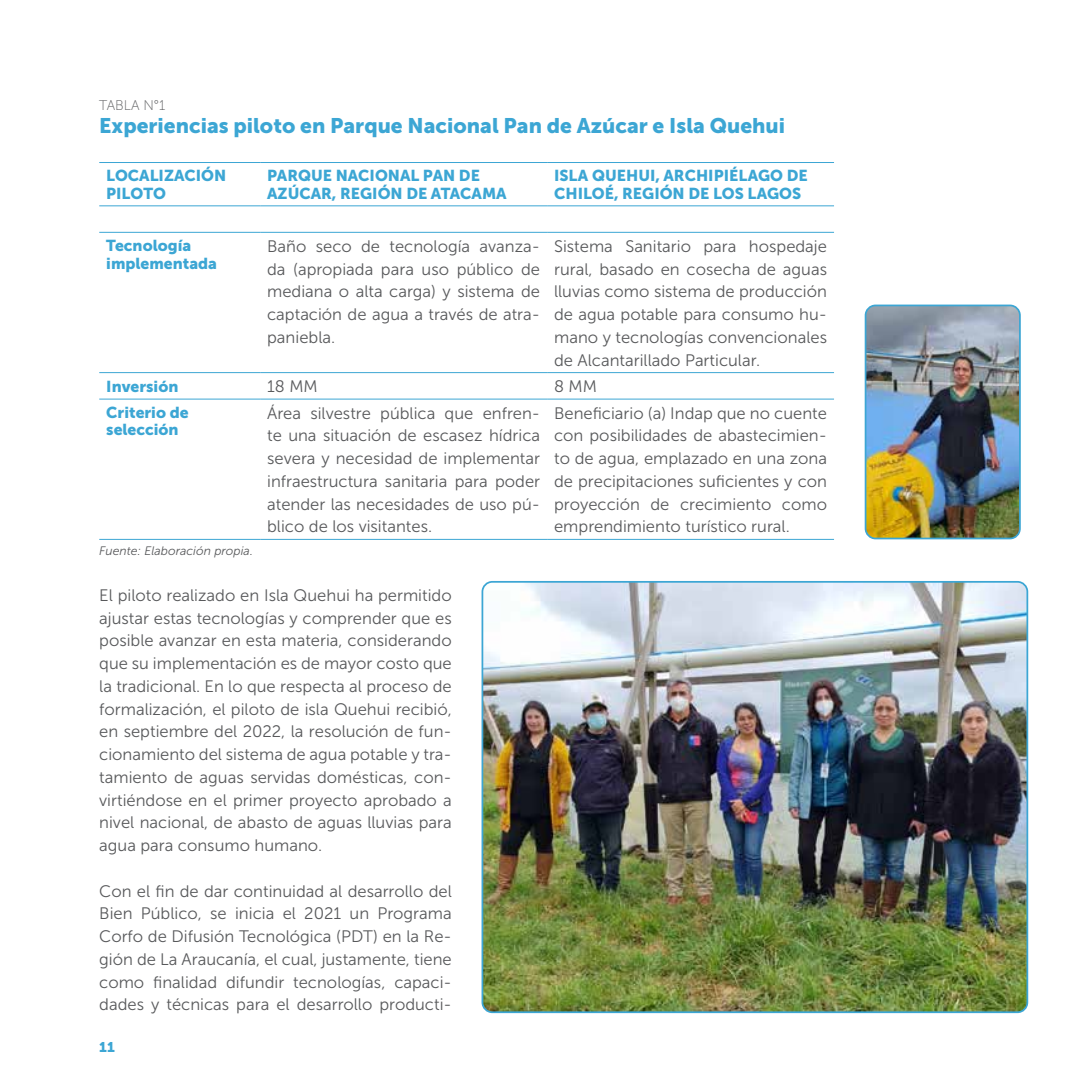
<style>
.page{position:relative;width:1077px;height:1077px;background:#fff}
.page>*{position:absolute;margin:0;border:0;box-sizing:border-box;transform-origin:0 0}
.t1{font:21px "Museo Sans 900";color:#3ca6d4}
.t2{font:16.62px/22.8px "Museo Sans 300";color:#58595b;text-align:justify}
.t3{font:15.75px/17.5px "Museo Sans 900";color:#3ca6d4}
.t4{font:14px "Museo Sans 100";color:#58595b}
.t5{font:14px "Museo Sans 900";color:#3ca6d4}
.t6{font:italic 12.25px "Museo Sans 300";color:#58595b}
</style>
<div class="page">
<hr style="left:99px;top:205px;width:161px;height:1px;background:#3ca6d4">
<hr style="left:260px;top:205px;width:287px;height:1px;background:#3ca6d4">
<hr style="left:547px;top:205px;width:287px;height:1px;background:#3ca6d4">
<hr style="left:99px;top:232px;width:161px;height:1px;background:#3ca6d4">
<hr style="left:260px;top:232px;width:287px;height:1px;background:#3ca6d4">
<hr style="left:547px;top:232px;width:287px;height:1px;background:#3ca6d4">
<hr style="left:99px;top:372px;width:161px;height:1px;background:#3ca6d4">
<hr style="left:260px;top:372px;width:287px;height:1px;background:#3ca6d4">
<hr style="left:547px;top:372px;width:287px;height:1px;background:#3ca6d4">
<hr style="left:99px;top:399px;width:161px;height:1px;background:#3ca6d4">
<hr style="left:260px;top:399px;width:287px;height:1px;background:#3ca6d4">
<hr style="left:547px;top:399px;width:287px;height:1px;background:#3ca6d4">
<hr style="left:99px;top:162px;width:161px;height:1px;background:#3ca6d4">
<hr style="left:260px;top:162px;width:287px;height:1px;background:#3ca6d4">
<hr style="left:547px;top:162px;width:287px;height:1px;background:#3ca6d4">
<hr style="left:99px;top:539px;width:161px;height:1px;background:#3ca6d4">
<hr style="left:260px;top:539px;width:287px;height:1px;background:#3ca6d4">
<hr style="left:547px;top:539px;width:287px;height:1px;background:#3ca6d4">
<img style="left:484px;top:582px;width:543px;height:430px">
<div style="left:481px;top:581px;width:547px;height:432px;border:2px solid #3ca6d4;border-radius:10px"></div>
<img style="left:867px;top:307px;width:152px;height:231px">
<div style="left:864px;top:304px;width:156px;height:235px;border:2px solid #3ca6d4;border-radius:10px"></div>
<p class="t4" style="left:99px;top:97px;width:68px">TABLA N°1</p>
<p class="t1" style="left:99px;top:113px;width:687px">Experiencias piloto en Parque Nacional Pan de Azúcar e Isla Quehui</p>
<p class="t3" style="left:106px;top:167px;width:121px">LOCALIZACIÓN<br>PILOTO</p>
<p class="t3" style="left:267px;top:167px;width:241px">PARQUE NACIONAL PAN DE<br>AZÚCAR, REGIÓN DE ATACAMA</p>
<p class="t3" style="left:554px;top:167px;width:255px">ISLA QUEHUI, ARCHIPIÉLAGO DE<br>CHILOÉ, REGIÓN DE LOS LAGOS</p>
<p class="t3" style="left:106px;top:237px;width:112px">Tecnología implementada</p>
<p class="t2" style="left:267px;top:235px;width:274px">Baño seco de tecnología avanza&shy;da (apropiada para uso público de mediana o alta carga) y sistema de captación de agua a través de atra&shy;paniebla.</p>
<p class="t2" style="left:554px;top:235px;width:274px">Sistema Sanitario para hospedaje rural, basado en cosecha de aguas lluvias como sistema de producción de agua potable para consumo hu&shy;mano y tecnologías convencionales de Alcantarillado Particular.</p>
<p class="t3" style="left:106px;top:378px;width:74px">Inversión</p>
<p class="t2" style="left:267px;top:375px;width:52px">18 MM</p>
<p class="t2" style="left:554px;top:375px;width:44px">8 MM</p>
<p class="t3" style="left:106px;top:403px;width:84px">Criterio de selección</p>
<p class="t2" style="left:267px;top:401px;width:274px">Área silvestre pública que enfren&shy;te una situación de escasez hídrica severa y necesidad de implementar infraestructura sanitaria para poder atender las necesidades de uso pú&shy;blico de los visitantes.</p>
<p class="t2" style="left:554px;top:401px;width:274px">Beneficiario (a) Indap que no cuente con posibilidades de abastecimien&shy;to de agua, emplazado en una zona de precipitaciones suficientes y con proyección de crecimiento como emprendimiento turístico rural.</p>
<p class="t6" style="left:99px;top:544px;width:155px">Fuente: Elaboración propia.</p>
<p class="t2" style="left:99px;top:584px;width:354px">El piloto realizado en Isla Quehui ha permitido ajustar estas tecnologías y comprender que es posible avanzar en esta materia, considerando que su implementación es de mayor costo que la tradicional. En lo que respecta al proceso de formalización, el piloto de isla Quehui recibió, en septiembre del 2022, la resolución de fun&shy;cionamiento del sistema de agua potable y tra&shy;tamiento de aguas servidas domésticas, con&shy;virtiéndose en el primer proyecto aprobado a nivel nacional, de abasto de aguas lluvias para agua para consumo humano.</p>
<p class="t2" style="left:99px;top:879px;width:354px">Con el fin de dar continuidad al desarrollo del Bien Público, se inicia el 2021 un Programa Corfo de Difusión Tecnológica (PDT) en la Re&shy;gión de La Araucanía, el cual, justamente, tiene como finalidad difundir tecnologías, capaci&shy;dades y técnicas para el desarrollo producti-</p>
<p class="t5" style="left:99px;top:1038px;width:17px">11</p>
</div>
